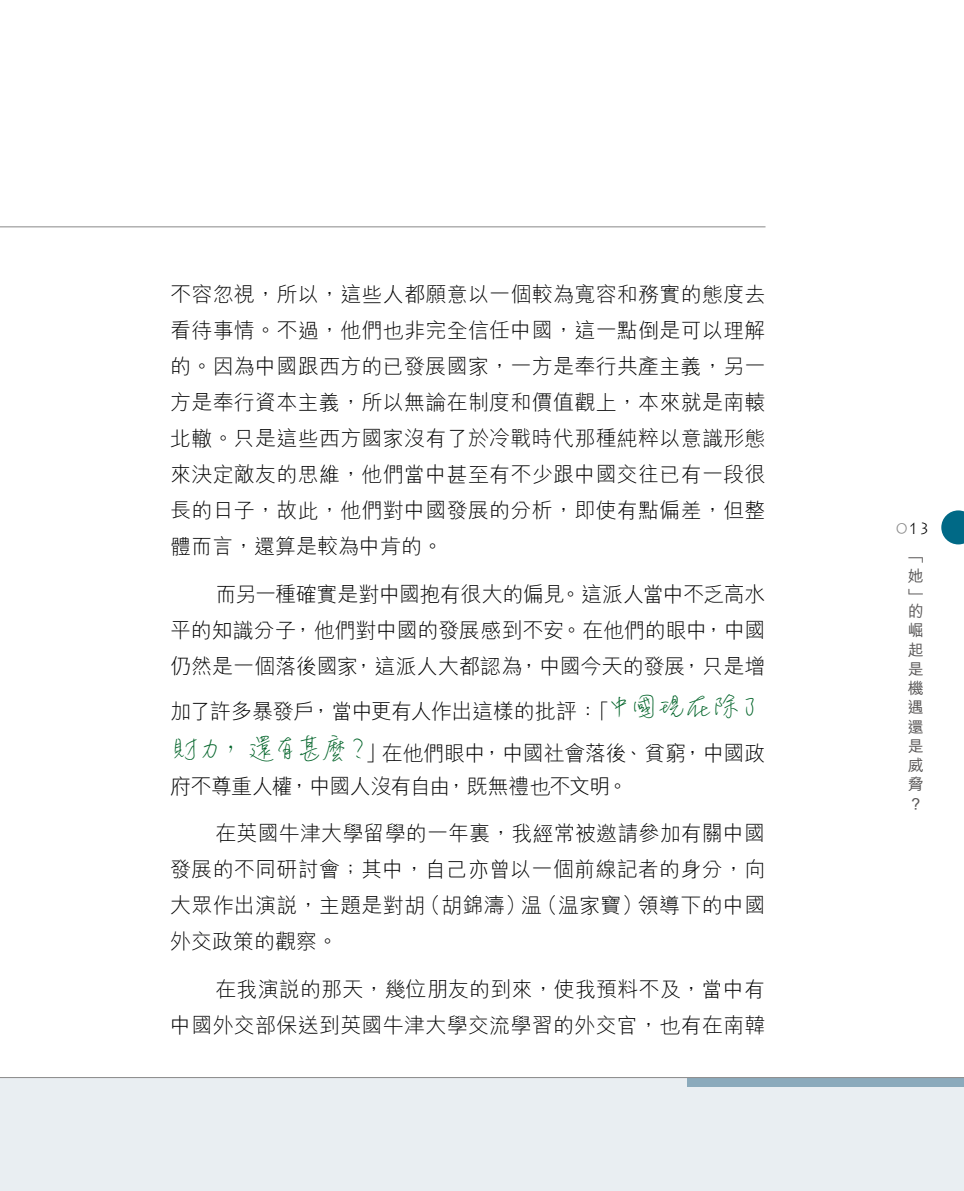
<style>
.page{position:relative;width:964px;height:1191px;background:#fff}
.page>*{position:absolute;margin:0;border:0;box-sizing:border-box;transform-origin:0 0}
.t1{font:300 21px/36px "M Hei HK";letter-spacing:.005em;color:#000;text-align:justify}
.t2{font:300 21px/42px "M Hei HK";letter-spacing:-.015em;color:#000}
.t3{font:300 21px "M Hei HK";letter-spacing:-.035em;color:#000}
.t4{font:500 16px/19.2px "M Hei HK";color:#595757;text-align:justify}
.t5{font:300 16px "Lithos Pro";color:#000}
.s1{font-family:"M Ling Wai FHK";font-size:30px;color:#006328}
.s2{color:#898989}
</style>
<div class="page">
<svg style="left:941px;top:510px;width:23px;height:34px"></svg>
<div style="left:0;top:1077px;width:964px;height:114px;background:#e9eef2"></div>
<hr style="left:0;top:226px;width:765px;height:1px;background:#898989">
<div style="left:687px;top:1077px;width:277px;height:9px;background:#8baabc"></div>
<hr style="left:0;top:1077px;width:964px;height:1px;background:#898989">
<p class="t1" style="left:170px;top:276px;width:597px">不容忽視，所以，這些人都願意以一個較為寬容和務實的態度去看待事情。不過，他們也非完全信任中國，這一點倒是可以理解的。因為中國跟西方的已發展國家，一方是奉行共產主義，另一方是奉行資本主義，所以無論在制度和價值觀上，本來就是南轅北轍。只是這些西方國家沒有了於冷戰時代那種純粹以意識形態來決定敵友的思維，他們當中甚至有不少跟中國交往已有一段很長的日子，故此，他們對中國發展的分析，即使有點偏差，但整體而言，還算是較為中肯的。</p>
<p class="t1" style="left:170px;top:575px;width:597px;text-indent:45px">而另一種確實是對中國抱有很大的偏見。這派人當中不乏高水平的知識分子，他們對中國的發展感到不安。在他們的眼中，中國仍然是一個落後國家，這派人大都認為，中國今天的發展，只是增</p>
<p class="t2" style="left:170px;top:689px;width:597px">加了許多暴發戶，當中更有人作出這樣的批評：「<span class="s1">中國現在除了財力，還有甚麼？</span>」在他們眼中，中國社會落後、貧窮，中國政</p>
<p class="t3" style="left:170px;top:771px;width:459px">府不尊重人權，中國人沒有自由，既無禮也不文明。</p>
<p class="t1" style="left:170px;top:814px;width:597px;text-indent:45px">在英國牛津大學留學的一年裏，我經常被邀請參加有關中國發展的不同研討會；其中，自己亦曾以一個前線記者的身分，向大眾作出演說，主題是對胡（胡錦濤）温（温家寶）領導下的中國外交政策的觀察。</p>
<p class="t1" style="left:170px;top:970px;width:597px;text-align:right">在我演說的那天，幾位朋友的到來，使我預料不及，當中有<br>中國外交部保送到英國牛津大學交流學習的外交官，也有在南韓</p>
<p class="t5" style="left:896px;top:519px;width:35px"><span class="s2">0</span>13</p>
<p class="t4" style="left:908px;top:546px;width:17px">「她」</p>
<p class="t4" style="left:908px;top:600px;width:17px">的崛起是機遇還是威脅？</p>
</div>
